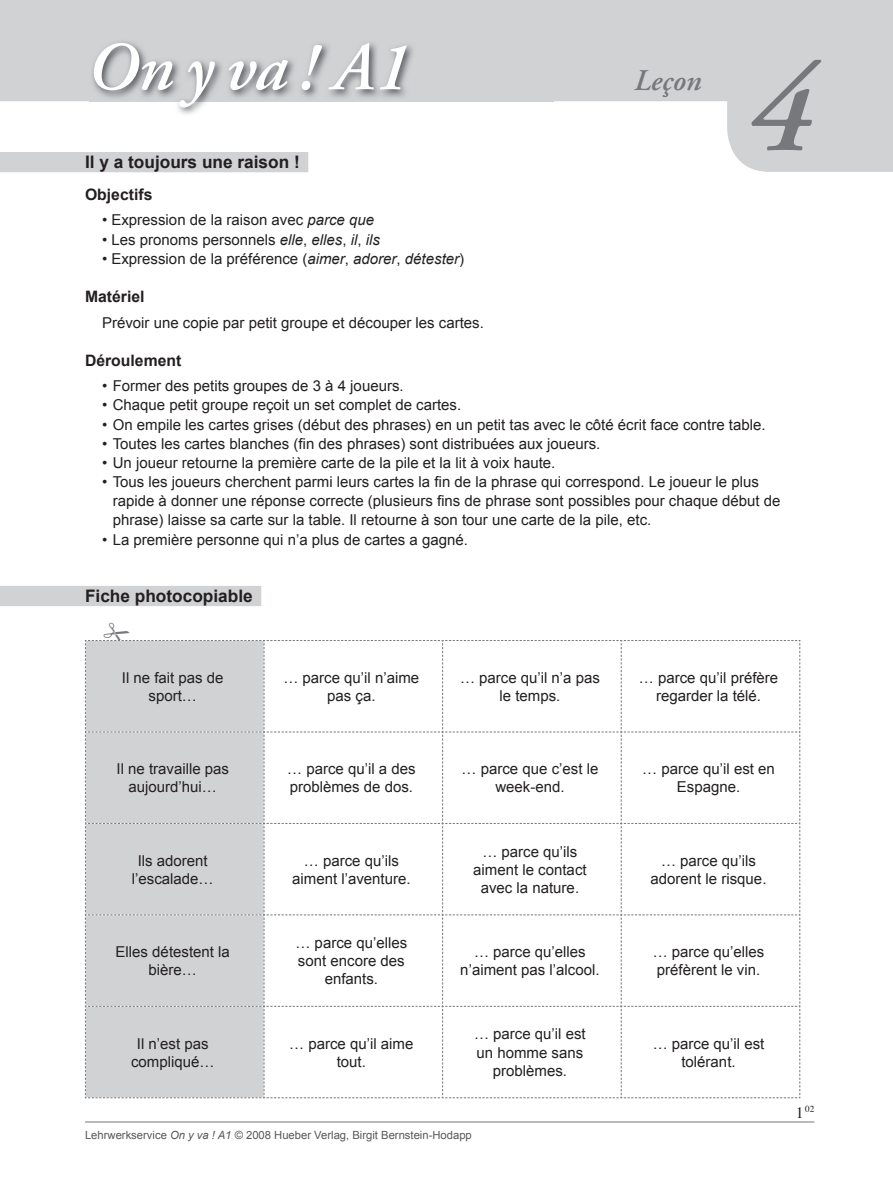
<style>
.page{position:relative;width:893px;height:1191px;background:#fff}
.page>*{position:absolute;margin:0;border:0;box-sizing:border-box;transform-origin:0 0}
.t1{font:italic 600 127.5px "Adobe Garamond Pro";color:#76787b}
.t2{font:italic 600 68.4px "Adobe Garamond Pro";color:#fff}
.t3{font:italic 600 30px "Adobe Garamond Pro";color:#76787b}
.t4{font:700 17.25px "Arial";color:#231f20}
.t5{font:700 15.75px "Arial";color:#231f20}
.t6{font:15px/18px "Arial";color:#231f20;text-align:center}
.t7{font:11.25px "Arial";color:#57585a}
.t8{font:9.15px "Times";color:#231f20}
.s1{font-style:italic}
.s2{font-size:15.75px}
</style>
<div class="page">
<svg style="left:0;top:0;width:893px;height:172px;fill:#d1d2d4"></svg>
<img style="left:90px;top:39px;width:463px;height:123px">
<hr style="left:85px;top:1121px;width:729px;height:1px;background:#76787b">
<div style="left:0;top:152px;width:308px;height:20px;background:#d1d2d4"></div>
<div style="left:0;top:586px;width:261px;height:20px;background:#d1d2d4"></div>
<svg style="left:85px;top:640px;width:715px;height:458px"></svg>
<h2 class="t2" style="left:87px;top:28px;width:324px">On y va ! A1</h2>
<h3 class="t3" style="left:634px;top:63px;width:69px">Leçon</h3>
<h1 class="t1" style="left:747px;top:36px;width:67px">4</h1>
<p class="t4" style="left:85px;top:152px;width:216px">Il y a toujours une raison !</p>
<p class="t5" style="left:85px;top:185px;width:69px">Objectifs</p>
<p class="t6" style="left:102px;top:211px;width:274px">• Expression de la raison avec <span class="s1">parce que</span></p>
<p class="t6" style="left:102px;top:230px;width:279px">• Les pronoms personnels <span class="s1">elle</span>, <span class="s1">elles</span>, <span class="s1">il</span>, <span class="s1">ils</span></p>
<p class="t6" style="left:102px;top:249px;width:364px">• Expression de la préférence (<span class="s1">aimer</span>, <span class="s1">adorer</span>, <span class="s1">détester</span>)</p>
<p class="t5" style="left:85px;top:288px;width:61px">Matériel</p>
<p class="t6" style="left:102px;top:313px;width:383px">Prévoir une copie par petit groupe et découper les cartes.</p>
<p class="t5" style="left:85px;top:351px;width:98px">Déroulement</p>
<p class="t6" style="left:102px;top:377px;width:303px">• Former des petits groupes de 3 à 4 joueurs.</p>
<p class="t6" style="left:102px;top:396px;width:361px">• Chaque petit groupe reçoit un set complet de cartes.</p>
<p class="t6" style="left:102px;top:415px;width:665px">• On empile les cartes grises (début des phrases) en un petit tas avec le côté écrit face contre table.</p>
<p class="t6" style="left:102px;top:434px;width:500px">• Toutes les cartes blanches (fin des phrases) sont distribuées aux joueurs.</p>
<p class="t6" style="left:102px;top:453px;width:455px">• Un joueur retourne la première carte de la pile et la lit à voix haute.</p>
<p class="t6" style="left:113px;top:472px;width:669px;line-height:19.2px;text-align:left;text-indent:-11px">• Tous les joueurs cherchent parmi leurs cartes la fin de la phrase qui correspond. Le joueur le plus rapide à donner une réponse correcte (plusieurs fins de phrase sont possibles pour chaque début de phrase) laisse sa carte sur la table. Il retourne à son tour une carte de la pile, etc.</p>
<p class="t6" style="left:102px;top:530px;width:367px">• La première personne qui n’a plus de cartes a gagné.</p>
<p class="t4" style="left:85px;top:586px;width:169px">Fiche photocopiable</p>
<p class="t6" style="left:122px;top:668px;width:103px">Il ne fait pas de sport…</p>
<p class="t6" style="left:283px;top:668px;width:137px">… parce qu’il n’aime pas ça.</p>
<p class="t6" style="left:460px;top:668px;width:141px">… parce qu’il n’a pas le temps.</p>
<p class="t6" style="left:639px;top:668px;width:141px">… parce qu’il préfère regarder la télé.</p>
<p class="t6" style="left:116px;top:760px;width:114px">Il ne travaille pas aujourd’hui…</p>
<p class="t6" style="left:287px;top:760px;width:130px;text-align:left">… parce qu’il a des problèmes de dos.</p>
<p class="t6" style="left:462px;top:760px;width:138px">… parce que c’est le week-end.</p>
<p class="t6" style="left:642px;top:760px;width:134px">… parce qu’il est en<br>Espagne.</p>
<p class="t6" style="left:132px;top:851px;width:83px">Ils adorent l’escalade…</p>
<p class="t6" style="left:292px;top:851px;width:120px">… parce qu’ils aiment l’aventure.</p>
<p class="t6" style="left:473px;top:842px;width:115px">… parce qu’ils aiment le contact avec la nature.</p>
<p class="t6" style="left:651px;top:851px;width:117px">… parce qu’ils adorent le risque.</p>
<p class="t6" style="left:116px;top:942px;width:116px">Elles détestent la bière…</p>
<p class="t6" style="left:295px;top:933px;width:113px">… parce qu’elles sont encore des enfants.</p>
<p class="t6" style="left:460px;top:942px;width:141px">… parce qu’elles n’aiment pas l’alcool.</p>
<p class="t6" style="left:653px;top:942px;width:113px;text-align:left">… parce qu’elles préfèrent le vin.</p>
<p class="t6" style="left:131px;top:1034px;width:85px">Il n’est pas compliqué…</p>
<p class="t6" style="left:289px;top:1034px;width:126px">… parce qu’il aime tout.</p>
<p class="t6" style="left:474px;top:1025px;width:113px">… parce qu’il est un homme sans problèmes.</p>
<p class="t6" style="left:653px;top:1034px;width:113px">… parce qu’il est tolérant.</p>
<p class="t7" style="left:85px;top:1129px;width:388px">Lehrwerkservice <span class="s1">On y va ! A1</span> © 2008 Hueber Verlag, Birgit Bernstein-Hodapp</p>
<p class="t8" style="left:796px;top:1100px;width:20px"><span class="s2">1</span> 02</p>
</div>
